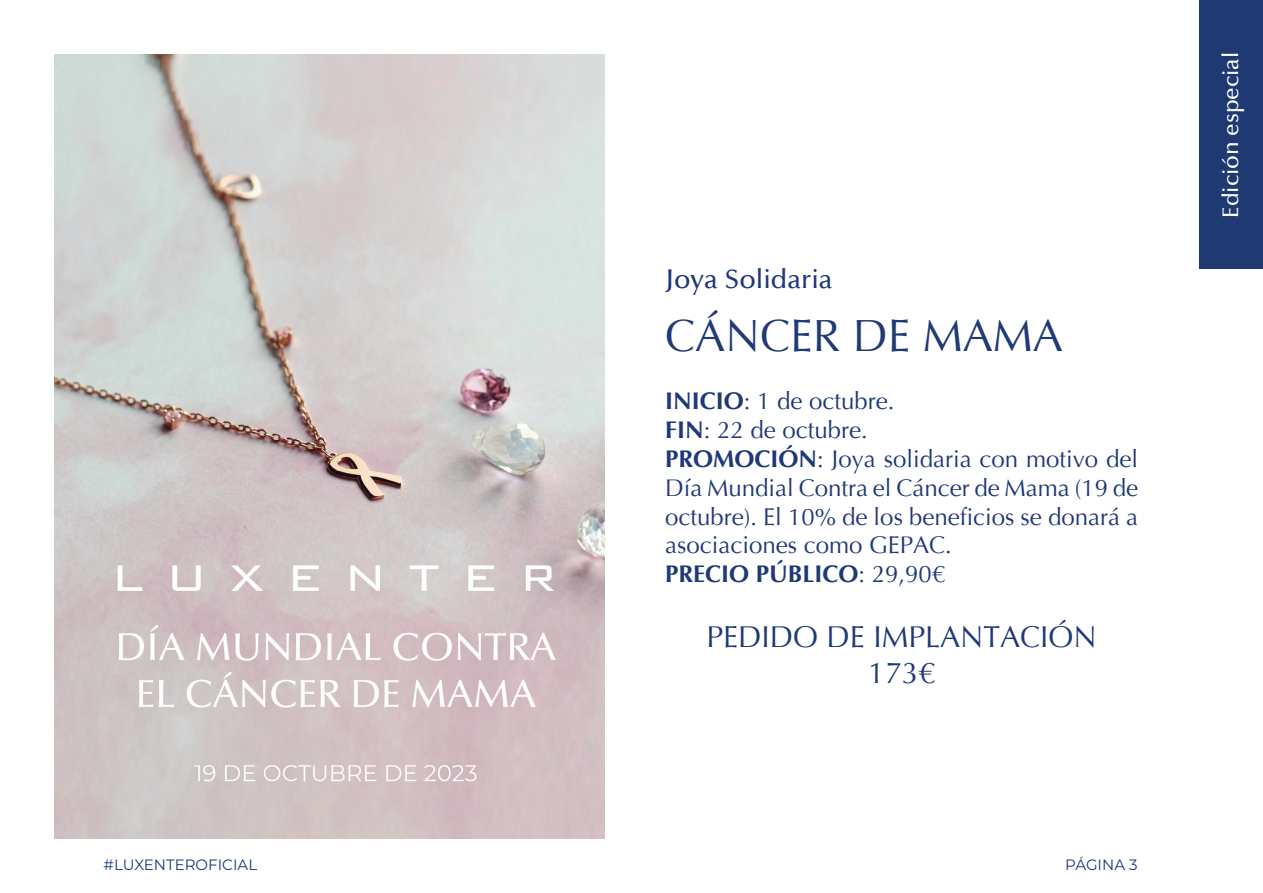
<style>
.page{position:relative;width:1263px;height:893px;background:#fff}
.page>*{position:absolute;margin:0;border:0;box-sizing:border-box;transform-origin:0 0}
.t1{font:45px "Optima";color:#203a75}
.t2{font:30px "Optima";color:#1f3977}
.t3{font:500 27px "Optima";color:#1f3977}
.t4{font:24px/28.8px "Optima";color:#1f3977;text-align:justify}
.t5{font:700 24px "Optima";color:#1f3977}
.t6{font:500 22.5px "Optima";color:#fff}
.t7{font:15px "Montserrat";color:#1f3977}
.s1{font-weight:700}
.s2{font-weight:400}
</style>
<div class="page">
<img style="left:54px;top:54px;width:550px;height:785px">
<div style="left:1199px;top:0;width:64px;height:268px;background:#1f3a73"></div>
<p class="t3" style="left:665px;top:264px;width:169px">Joya Solidaria</p>
<p class="t1" style="left:665px;top:308px;width:399px">CÁNCER DE MAMA</p>
<p class="t4" style="left:665px;top:387px;width:231px"><span class="s1">INICIO</span>: 1 de octubre.</p>
<p class="t4" style="left:665px;top:416px;width:204px"><span class="s1">FIN</span>: 22 de octubre.</p>
<p class="t4" style="left:665px;top:445px;width:474px"><span class="s1">PROMOCIÓN</span>: Joya solidaria con motivo del Día Mundial Contra el Cáncer de Mama (19 de octubre). El 10% de los beneficios se donará a asociaciones como GEPAC.</p>
<p class="t5" style="left:665px;top:559px;width:282px">PRECIO PÚBLICO<span class="s2">: 29,90€</span></p>
<p class="t2" style="left:707px;top:618px;width:392px">PEDIDO DE IMPLANTACIÓN</p>
<p class="t2" style="left:868px;top:654px;width:68px">173€</p>
<p class="t7" style="left:104px;top:855px;width:155px">#LUXENTEROFICIAL</p>
<p class="t7" style="left:1065px;top:855px;width:74px">PÁGINA 3</p>
<p class="t6" style="left:1218px;top:218px;width:167px;rotate:-90deg">Edición especial</p>
</div>
